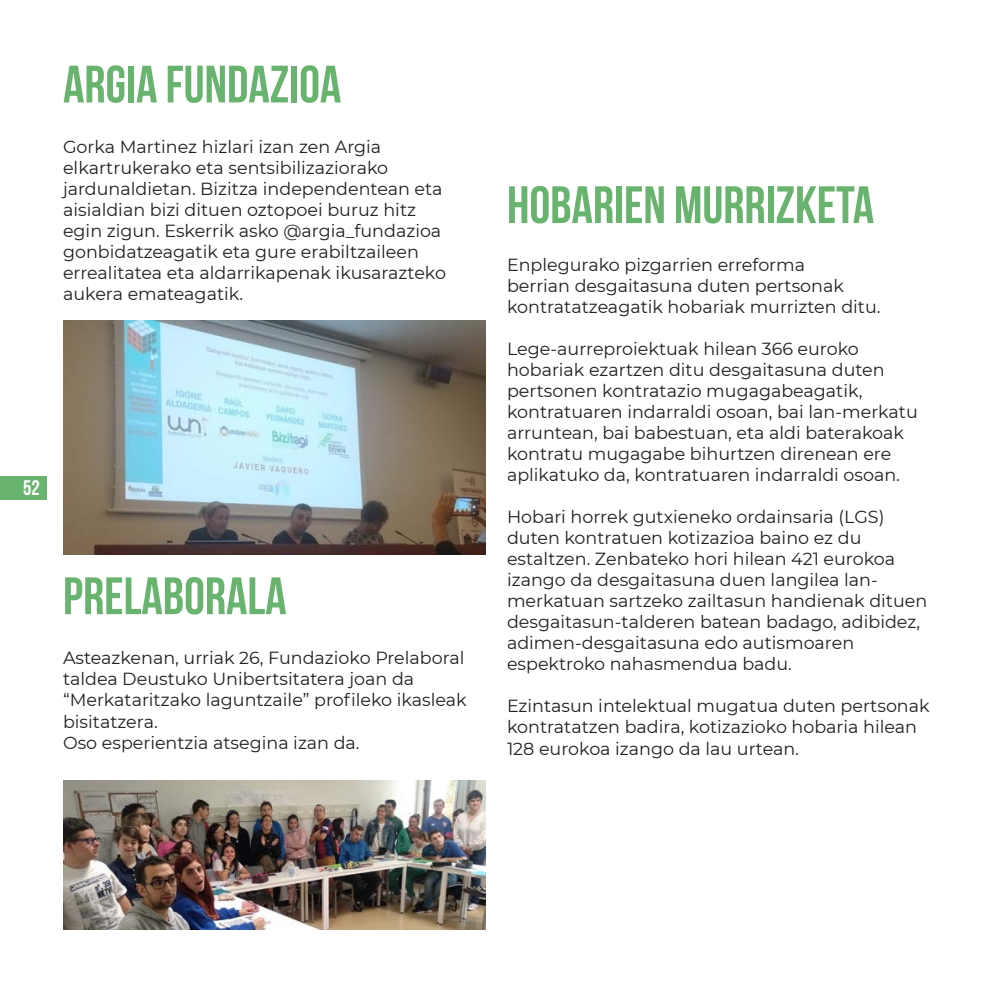
<style>
.page{position:relative;width:993px;height:993px;background:#fff}
.page>*{position:absolute;margin:0;border:0;box-sizing:border-box;transform-origin:0 0}
.t1{font:700 52.5px "Bebas Neue";color:#68b46e}
.t2{font:700 21px "Bebas Neue";color:#fff}
.t3{font:17.5px/21px "Montserrat";color:#231f20}
</style>
<div class="page">
<div style="left:0;top:476px;width:47px;height:24px;background:#68b46e"></div>
<img style="left:63px;top:320px;width:423px;height:234px">
<img style="left:63px;top:780px;width:423px;height:149px">
<p class="t1" style="left:63px;top:55px;width:280px">ARGIA FUNDAZIOA</p>
<p class="t3" style="left:63px;top:135px;width:384px">Gorka Martinez hizlari izan zen Argia elkartrukerako eta sentsibilizaziorako jardunaldietan. Bizitza independentean eta aisialdian bizi dituen oztopoei buruz hitz egin zigun. Eskerrik asko @argia_fundazioa gonbidatzeagatik eta gure erabiltzaileen errealitatea eta aldarrikapenak ikusarazteko aukera emateagatik.</p>
<p class="t2" style="left:23px;top:476px;width:18px">52</p>
<p class="t1" style="left:63px;top:567px;width:225px">PRELABORALA</p>
<p class="t3" style="left:63px;top:647px;width:405px">Asteazkenan, urriak 26, Fundazioko Prelaboral taldea Deustuko Unibertsitatera joan da “Merkataritzako laguntzaile” profileko ikasleak bisitatzera.</p>
<p class="t3" style="left:63px;top:731px;width:298px">Oso esperientzia atsegina izan da.</p>
<p class="t1" style="left:507px;top:176px;width:368px">HOBARIEN MURRIZKETA</p>
<p class="t3" style="left:507px;top:254px;width:375px">Enplegurako pizgarrien erreforma<br>berrian desgaitasuna duten pertsonak kontratatzeagatik hobariak murrizten ditu.</p>
<p class="t3" style="left:507px;top:338px;width:412px">Lege-aurreproiektuak hilean 366 euroko hobariak ezartzen ditu desgaitasuna duten pertsonen kontratazio mugagabeagatik, kontratuaren indarraldi osoan, bai lan-merkatu arruntean, bai babestuan, eta aldi baterakoak kontratu mugagabe bihurtzen direnean ere aplikatuko da, kontratuaren indarraldi osoan.</p>
<p class="t3" style="left:507px;top:506px;width:421px">Hobari horrek gutxieneko ordainsaria (LGS) duten kontratuen kotizazioa baino ez du estaltzen. Zenbateko hori hilean 421 eurokoa izango da desgaitasuna duen langilea lan&shy;merkatuan sartzeko zailtasun handienak dituen desgaitasun-talderen batean badago, adibidez, adimen-desgaitasuna edo autismoaren espektroko nahasmendua badu.</p>
<p class="t3" style="left:507px;top:695px;width:424px">Ezintasun intelektual mugatua duten pertsonak kontratatzen badira, kotizazioko hobaria hilean<br>128 eurokoa izango da lau urtean.</p>
</div>
